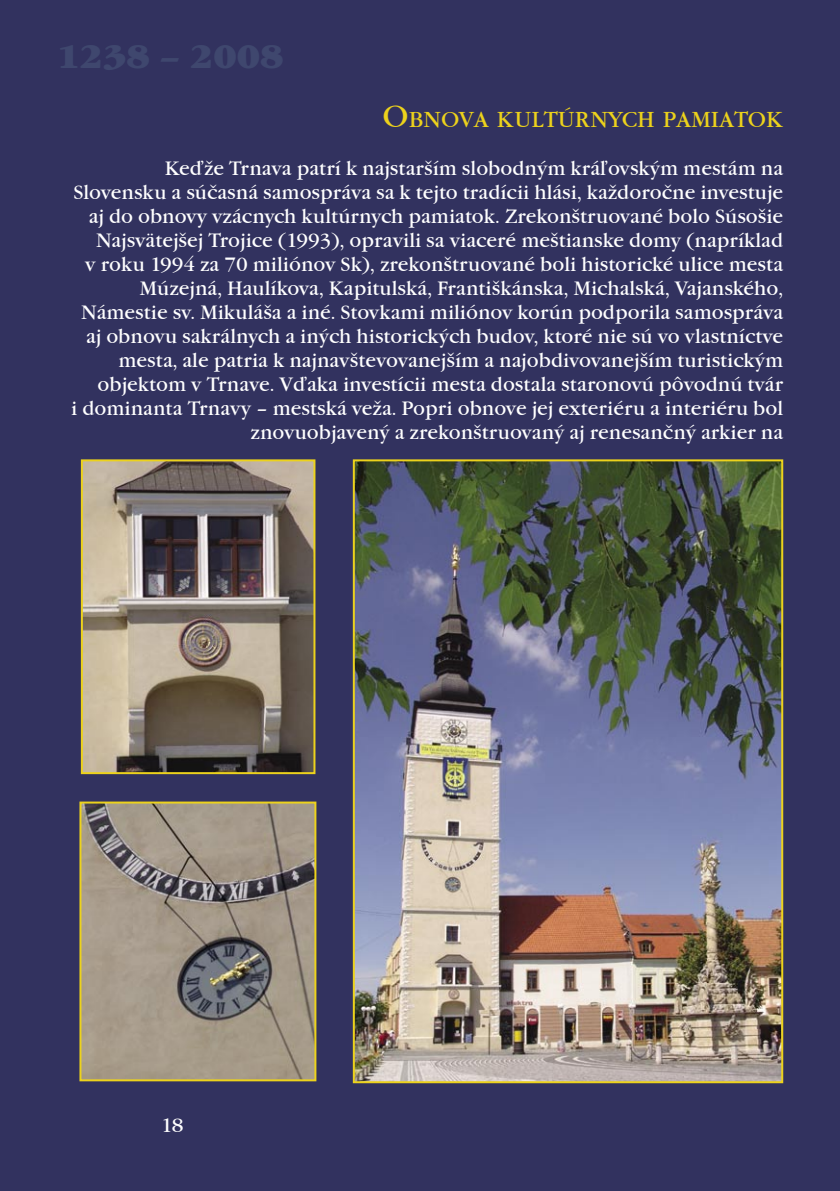
<style>
.page{position:relative;width:840px;height:1191px;background:#fff}
.page>*{position:absolute;margin:0;border:0;box-sizing:border-box;transform-origin:0 0}
.t1{font:33.4px "Garamond Itc T Ultr";color:#3f476e}
.妕齦1{font:22.4px "Garamond Itc T";color:#ecd21c}
.妕齦1-2{font:20px/24px "Garamond Itc T";color:#fff;text-align:right}
.s1{font-size:32px}
</style>
<div class="page">
<div style="left:0;top:0;width:839px;height:1191px;background:#32325f"></div>
<hr style="left:839px;top:0;width:1px;height:1191px;background:#32325f">
<img style="left:355px;top:462px;width:424px;height:618px">
<div style="left:352px;top:459px;width:430px;height:624px;border:2px solid #ecd21c"></div>
<img style="left:84px;top:462px;width:228px;height:309px">
<div style="left:81px;top:459px;width:234px;height:315px;border:2px solid #ecd21c"></div>
<img style="left:82px;top:804px;width:231px;height:274px">
<div style="left:79px;top:801px;width:237px;height:280px;border:2px solid #ecd21c"></div>
<h1 class="t1" style="left:57px;top:37px;width:228px">1238 – 2008</h1>
<p class="妕齦1" style="left:382px;top:107px;width:402px"><span class="s1">O</span>BNOVA KULTÚRNYCH PAMIATOK</p>
<p class="妕齦1-2" style="left:71px;top:157px;width:713px">Keďže Trnava patrí k najstarším slobodným kráľovským mestám na Slovensku a súčasná samospráva sa k tejto tradícii hlási, každoročne investuje aj do obnovy vzácnych kultúrnych pamiatok. Zrekonštruované bolo Súsošie Najsvätejšej Trojice (1993), opravili sa viaceré meštianske domy (napríklad<br>v roku 1994 za 70 miliónov Sk), zrekonštruované boli historické ulice mesta Múzejná, Haulíkova, Kapitulská, Františkánska, Michalská, Vajanského, Námestie sv. Mikuláša a iné. Stovkami miliónov korún podporila samospráva aj obnovu sakrálnych a iných historických budov, ktoré nie sú vo vlastníctve mesta, ale patria k najnavštevovanejším a najobdivovanejším turistickým objektom v Trnave. Vďaka investícii mesta dostala staronovú pôvodnú tvár<br>i dominanta Trnavy – mestská veža. Popri obnove jej exteriéru a interiéru bol znovuobjavený a zrekonštruovaný aj renesančný arkier na</p>
<p class="妕齦1-2" style="left:161px;top:1113px;width:24px">18</p>
</div>
